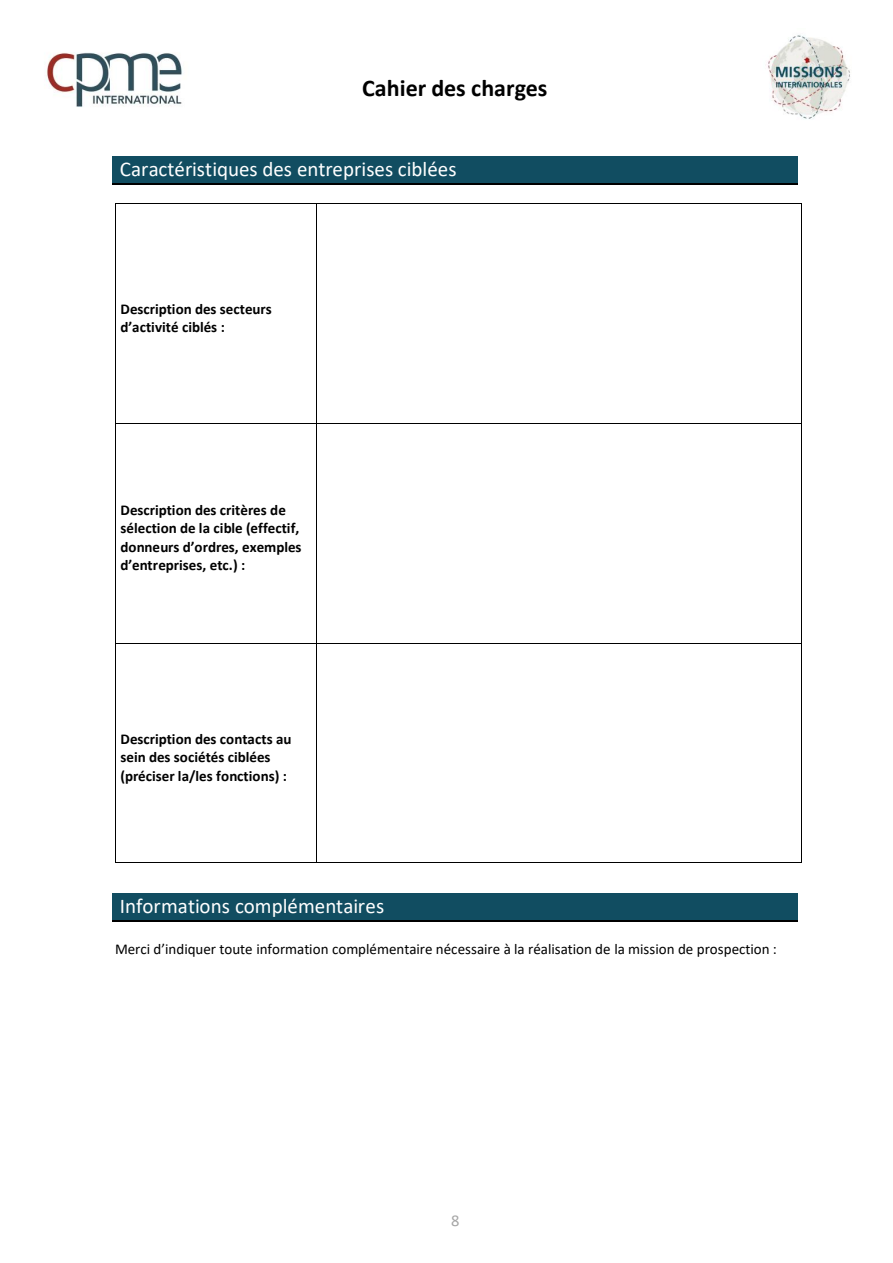
<style>
.page{position:relative;width:893px;height:1263px;background:#fff}
.page>*{position:absolute;margin:0;border:0;box-sizing:border-box;transform-origin:0 0}
.t1{font:700 24px "Calibri";letter-spacing:-.005em;color:#000}
.t2{font:21px "Calibri";color:#fff}
.t3{font:16.5px "Calibri";color:#a6a6a6}
.t4{font:700 15px/18.3px "Calibri";color:#000}
.t5{font:15px "Calibri";color:#000}
</style>
<div class="page">
<img style="left:46px;top:52px;width:137px;height:55px">
<img style="left:768px;top:35px;width:82px;height:84px">
<div style="left:113px;top:156px;width:685px;height:27px;background:#114d61"></div>
<hr style="left:113px;top:183px;width:685px;height:2px;background:#000">
<hr style="left:116px;top:203px;width:200px;height:1px;background:#000">
<hr style="left:317px;top:203px;width:484px;height:1px;background:#000">
<hr style="left:115px;top:204px;width:1px;height:219px;background:#000">
<hr style="left:316px;top:204px;width:1px;height:219px;background:#000">
<hr style="left:801px;top:204px;width:1px;height:219px;background:#000">
<hr style="left:116px;top:423px;width:200px;height:1px;background:#000">
<hr style="left:317px;top:423px;width:484px;height:1px;background:#000">
<hr style="left:115px;top:424px;width:1px;height:219px;background:#000">
<hr style="left:316px;top:424px;width:1px;height:219px;background:#000">
<hr style="left:801px;top:424px;width:1px;height:219px;background:#000">
<hr style="left:116px;top:643px;width:200px;height:1px;background:#000">
<hr style="left:317px;top:643px;width:484px;height:1px;background:#000">
<hr style="left:115px;top:643px;width:1px;height:219px;background:#000">
<hr style="left:116px;top:862px;width:200px;height:1px;background:#000">
<hr style="left:316px;top:643px;width:1px;height:219px;background:#000">
<hr style="left:317px;top:862px;width:484px;height:1px;background:#000">
<hr style="left:801px;top:643px;width:1px;height:219px;background:#000">
<div style="left:113px;top:893px;width:685px;height:27px;background:#114d61"></div>
<hr style="left:113px;top:920px;width:685px;height:2px;background:#000">
<h1 class="t1" style="left:362px;top:71px;width:187px">Cahier des charges</h1>
<h2 class="t2" style="left:120px;top:155px;width:338px">Caractéristiques des entreprises ciblées</h2>
<p class="t4" style="left:121px;top:300px;width:153px">Description des secteurs d’activité ciblés :</p>
<p class="t4" style="left:121px;top:501px;width:183px">Description des critères de sélection de la cible (effectif, donneurs d’ordres, exemples d’entreprises, etc.) :</p>
<p class="t4" style="left:121px;top:730px;width:173px">Description des contacts au sein des sociétés ciblées (préciser la/les fonctions) :</p>
<h2 class="t2" style="left:120px;top:891px;width:266px">Informations complémentaires</h2>
<p class="t5" style="left:115px;top:939px;width:663px">Merci d’indiquer toute information complémentaire nécessaire à la réalisation de la mission de prospection :</p>
<p class="t3" style="left:451px;top:1209px;width:10px">8</p>
</div>
